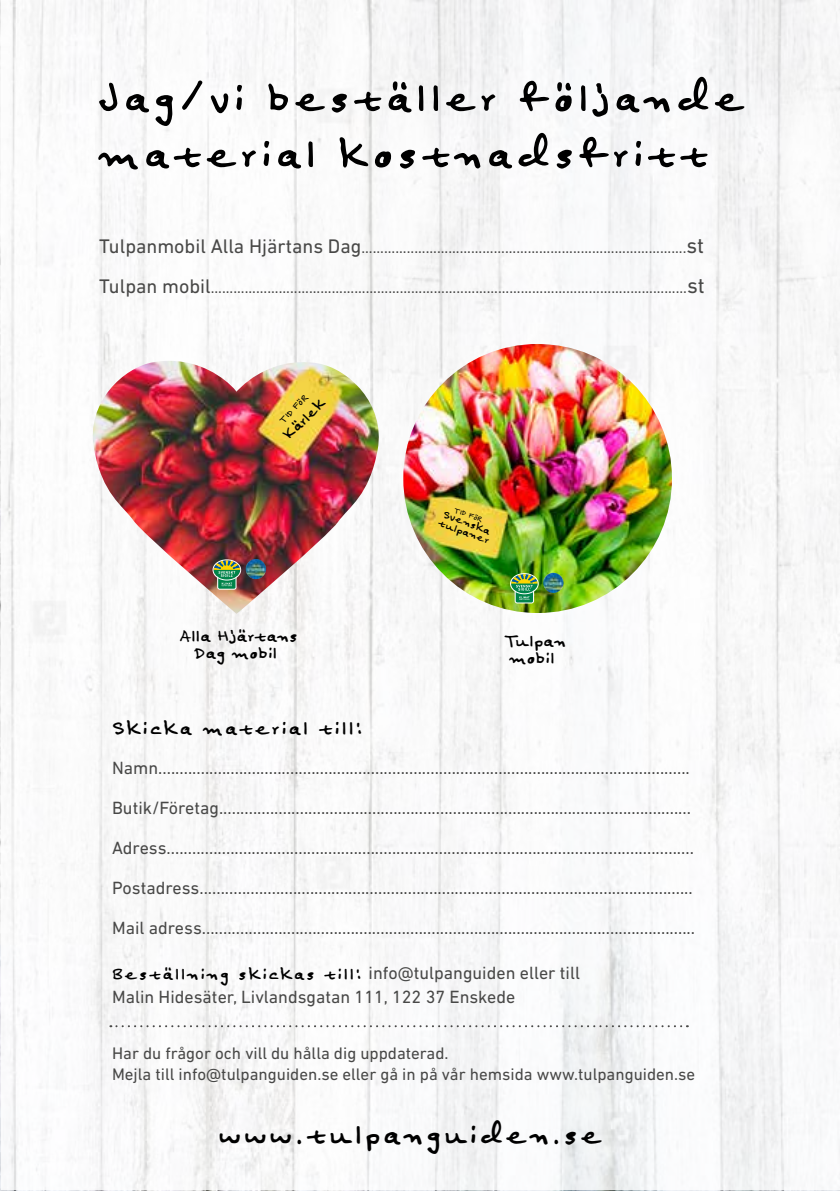
<style>
.page{position:relative;width:840px;height:1191px;background:#fff}
.page>*{position:absolute;margin:0;border:0;box-sizing:border-box;transform-origin:0 0}
.t1{font:58px/56px "Felt Tip Senior";letter-spacing:.06em;color:#000}
.t2{font:40px "Felt Tip Senior";letter-spacing:.06em;color:#000}
.t3{font:28px "Felt Tip Senior";letter-spacing:.06em;color:#000}
.t4{font:24px/17px "Felt Tip Senior";color:#000;text-align:center}
.t5{font:20.8px "Felt Tip Senior";color:#000}
.t6{font:18px/24px "DIN Next LT Pro";color:#484847}
.t7{font:17px/20.4px "DIN Next LT Pro";color:#484847}
.t8{font:16px "DIN Next LT Pro";color:#484847}
.t9{font:15.6px "Felt Tip Senior";color:#000}
.t10{font:12.2px "Felt Tip Senior";color:#000}
.t11{font:10px "Felt Tip Senior";color:#000}
.s1{font-size:20px}
.s2{font-size:22px}
.s3{font-family:"Felt Tip Senior";font-size:24px;color:#000}
</style>
<div class="page">
<svg style="left:110px;top:1025px;width:577px;height:2px"></svg>
<img style="left:403px;top:344px;width:268px;height:269px;border-radius:134px">
<img style="left:92px;top:359px;width:289px;height:255px">
<img style="left:245px;top:559px;width:21px;height:20px;border-radius:10px">
<svg style="left:212px;top:559px;width:29px;height:30px"></svg>
<img style="left:543px;top:573px;width:20px;height:20px;border-radius:10px">
<svg style="left:509px;top:573px;width:29px;height:30px"></svg>
<h1 class="t1" style="left:98px;top:72px;width:648px">Jag/vi beställer följande material kostnadsfritt</h1>
<p class="t8" style="left:99px;top:238px;width:606px"><span class="s1">Tulpanmobil Alla Hjärtans Dag</span>......................................................................................<span class="s2">st</span></p>
<p class="t8" style="left:99px;top:278px;width:606px"><span class="s1">Tulpan mobil</span>..............................................................................................................................<span class="s2">st</span></p>
<p class="t10" style="left:276px;top:418px;width:37px;rotate:-45deg">TID FÖR</p>
<p class="t5" style="left:278px;top:430px;width:54px;rotate:-45deg">Kärlek</p>
<p class="t11" style="left:455px;top:505px;width:31px;rotate:20deg">TID FÖR</p>
<p class="t9" style="left:446px;top:507px;width:51px;rotate:20deg">Svenska</p>
<p class="t9" style="left:441px;top:515px;width:55px;rotate:20deg">tulpaner</p>
<h3 class="t4" style="left:180px;top:628px;width:119px">Alla Hjärtans<br>Dag mobil</h3>
<h3 class="t4" style="left:504px;top:633px;width:63px;text-align:left">Tulpan mobil</h3>
<h3 class="t3" style="left:112px;top:715px;width:251px">Skicka material till:</h3>
<p class="t6" style="left:112px;top:756px;width:579px">Namn.............................................................................................................................</p>
<p class="t6" style="left:112px;top:796px;width:580px">Butik/Företag...............................................................................................................</p>
<p class="t6" style="left:112px;top:836px;width:583px">Adress............................................................................................................................</p>
<p class="t6" style="left:112px;top:876px;width:582px">Postadress....................................................................................................................</p>
<p class="t6" style="left:112px;top:916px;width:584px">Mail adress....................................................................................................................</p>
<p class="t6" style="left:112px;top:960px;width:469px"><span class="s3">Beställning skickas till:</span> info@tulpanguiden eller till<br>Malin Hidesäter, Livlandsgatan 111, 122 37 Enskede</p>
<p class="t7" style="left:112px;top:1043px;width:584px">Har du frågor och vill du hålla dig uppdaterad.<br>Mejla till info@tulpanguiden.se eller gå in på vår hemsida www.tulpanguiden.se</p>
<h2 class="t2" style="left:218px;top:1115px;width:385px">www.tulpanguiden.se</h2>
</div>
